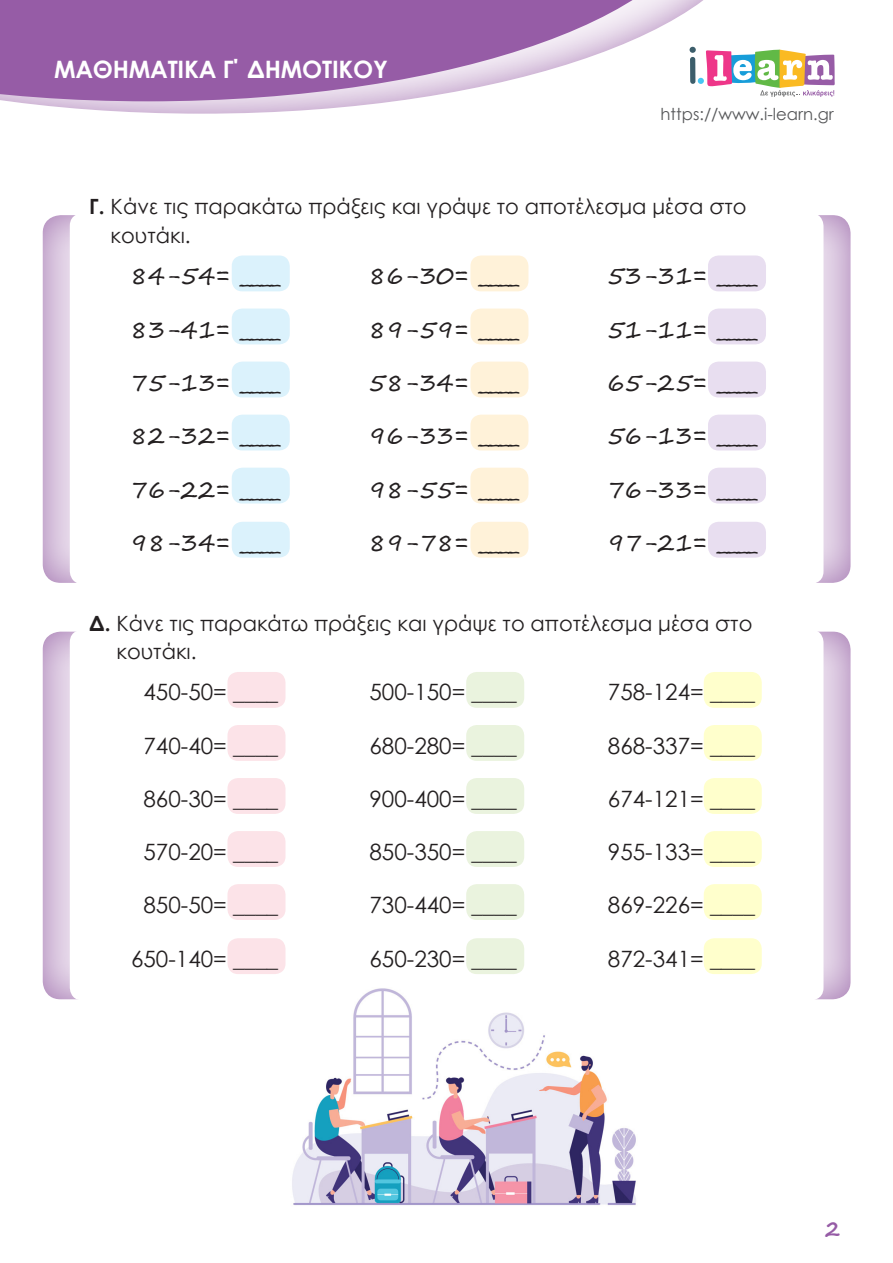
<style>
.page{position:relative;width:893px;height:1263px;background:#fff}
.page>*{position:absolute;margin:0;border:0;box-sizing:border-box;transform-origin:0 0}
.t1{font:24px "Segoe Script";color:#231f20}
.t2{font:700 24px "Century Gothic";letter-spacing:-.01em;color:#fff}
.t3{font:22.5px "Century Gothic";color:#231f20}
.t4{font:21px/28.5px "Century Gothic";color:#231f20}
.t5{font:700 21px "Segoe Script";color:#965ca6}
.t6{font:16.5px "Century Gothic";color:#57585a}
.s1{font-weight:700}
</style>
<div class="page">
<div style="left:42px;top:213px;width:809px;height:370px;background:#965ca6;opacity:.75"></div>
<div style="left:70px;top:213px;width:753px;height:371px;background:#fff;border-radius:13px"></div>
<div style="left:42px;top:629px;width:809px;height:371px;background:#965ca6;opacity:.75"></div>
<div style="left:70px;top:630px;width:753px;height:370px;background:#fff;border-radius:13px"></div>
<img style="left:280px;top:913px;width:356px;height:292px">
<div style="left:0;top:0;width:759px;height:116px;background:#965ca6;opacity:.75"></div>
<svg style="left:0;top:0;width:705px;height:101px;fill:#965ca6"></svg>
<svg style="left:690px;top:47px;width:145px;height:50px"></svg>
<div style="left:232px;top:255px;width:58px;height:36px;background:#dbf2fc;border-radius:11px"></div>
<div style="left:232px;top:309px;width:58px;height:35px;background:#dbf2fc;border-radius:11px"></div>
<div style="left:232px;top:362px;width:58px;height:35px;background:#dbf2fc;border-radius:11px"></div>
<div style="left:232px;top:415px;width:58px;height:35px;background:#dbf2fc;border-radius:11px"></div>
<div style="left:232px;top:468px;width:58px;height:35px;background:#dbf2fc;border-radius:11px"></div>
<div style="left:232px;top:522px;width:58px;height:36px;background:#dbf2fc;border-radius:11px"></div>
<div style="left:227px;top:672px;width:58px;height:36px;background:#fce3e8;border-radius:11px"></div>
<div style="left:227px;top:725px;width:58px;height:36px;background:#fce3e8;border-radius:11px"></div>
<div style="left:227px;top:778px;width:58px;height:36px;background:#fce3e8;border-radius:11px"></div>
<div style="left:227px;top:831px;width:58px;height:36px;background:#fce3e8;border-radius:11px"></div>
<div style="left:227px;top:884px;width:58px;height:36px;background:#fce3e8;border-radius:11px"></div>
<div style="left:227px;top:938px;width:58px;height:36px;background:#fce3e8;border-radius:11px"></div>
<div style="left:470px;top:255px;width:58px;height:36px;background:#fff2d9;border-radius:11px"></div>
<div style="left:470px;top:309px;width:58px;height:35px;background:#fff2d9;border-radius:11px"></div>
<div style="left:470px;top:362px;width:58px;height:35px;background:#fff2d9;border-radius:11px"></div>
<div style="left:470px;top:415px;width:58px;height:35px;background:#fff2d9;border-radius:11px"></div>
<div style="left:470px;top:468px;width:58px;height:35px;background:#fff2d9;border-radius:11px"></div>
<div style="left:470px;top:522px;width:58px;height:36px;background:#fff2d9;border-radius:11px"></div>
<div style="left:466px;top:672px;width:58px;height:36px;background:#eaf3de;border-radius:11px"></div>
<div style="left:466px;top:725px;width:58px;height:36px;background:#eaf3de;border-radius:11px"></div>
<div style="left:466px;top:778px;width:58px;height:36px;background:#eaf3de;border-radius:11px"></div>
<div style="left:466px;top:831px;width:58px;height:36px;background:#eaf3de;border-radius:11px"></div>
<div style="left:466px;top:884px;width:58px;height:36px;background:#eaf3de;border-radius:11px"></div>
<div style="left:466px;top:938px;width:58px;height:36px;background:#eaf3de;border-radius:11px"></div>
<div style="left:708px;top:255px;width:58px;height:36px;background:#e8def0;border-radius:11px"></div>
<div style="left:708px;top:309px;width:58px;height:35px;background:#e8def0;border-radius:11px"></div>
<div style="left:708px;top:362px;width:58px;height:35px;background:#e8def0;border-radius:11px"></div>
<div style="left:708px;top:415px;width:58px;height:35px;background:#e8def0;border-radius:11px"></div>
<div style="left:708px;top:468px;width:58px;height:35px;background:#e8def0;border-radius:11px"></div>
<div style="left:708px;top:522px;width:58px;height:36px;background:#e8def0;border-radius:11px"></div>
<div style="left:704px;top:672px;width:58px;height:36px;background:#ffc;border-radius:11px"></div>
<div style="left:704px;top:725px;width:58px;height:36px;background:#ffc;border-radius:11px"></div>
<div style="left:704px;top:778px;width:58px;height:36px;background:#ffc;border-radius:11px"></div>
<div style="left:704px;top:831px;width:58px;height:36px;background:#ffc;border-radius:11px"></div>
<div style="left:704px;top:884px;width:58px;height:36px;background:#ffc;border-radius:11px"></div>
<div style="left:704px;top:938px;width:58px;height:36px;background:#ffc;border-radius:11px"></div>
<p class="t2" style="left:54px;top:51px;width:335px">ΜΑΘΗΜΑΤΙΚΑ Γ΄ ΔΗΜΟΤΙΚΟΥ</p>
<p class="t6" style="left:660px;top:103px;width:175px">https://www.i-learn.gr</p>
<p class="t4" style="left:111px;top:192px;width:637px;text-indent:-21px"><span class="s1">Γ.</span> Κάνε τις παρακάτω πράξεις και γράψε το αποτέλεσμα μέσα στο κουτάκι.</p>
<p class="t1" style="left:130px;top:256px;width:152px">84-54= ____</p>
<p class="t1" style="left:369px;top:256px;width:152px">86-30= ____</p>
<p class="t1" style="left:607px;top:256px;width:152px">53-31= ____</p>
<p class="t1" style="left:130px;top:310px;width:152px">83-41= ____</p>
<p class="t1" style="left:369px;top:310px;width:152px">89-59= ____</p>
<p class="t1" style="left:607px;top:310px;width:152px">51-11= ____</p>
<p class="t1" style="left:130px;top:363px;width:152px">75-13= ____</p>
<p class="t1" style="left:369px;top:363px;width:152px">58-34= ____</p>
<p class="t1" style="left:607px;top:363px;width:152px">65-25= ____</p>
<p class="t1" style="left:130px;top:416px;width:152px">82-32= ____</p>
<p class="t1" style="left:369px;top:416px;width:152px">96-33= ____</p>
<p class="t1" style="left:607px;top:416px;width:152px">56-13= ____</p>
<p class="t1" style="left:130px;top:470px;width:152px">76-22= ____</p>
<p class="t1" style="left:369px;top:470px;width:152px">98-55= ____</p>
<p class="t1" style="left:607px;top:470px;width:152px">76-33= ____</p>
<p class="t1" style="left:130px;top:523px;width:152px">98-34= ____</p>
<p class="t1" style="left:369px;top:523px;width:152px">89-78= ____</p>
<p class="t1" style="left:607px;top:523px;width:152px">97-21= ____</p>
<p class="t4" style="left:116px;top:608px;width:637px;text-indent:-27px"><span class="s1">Δ.</span> Κάνε τις παρακάτω πράξεις και γράψε το αποτέλεσμα μέσα στο κουτάκι.</p>
<p class="t3" style="left:144px;top:676px;width:136px">450-50= ____</p>
<p class="t3" style="left:369px;top:676px;width:149px">500-150= ____</p>
<p class="t3" style="left:608px;top:676px;width:149px">758-124= ____</p>
<p class="t3" style="left:144px;top:730px;width:136px">740-40= ____</p>
<p class="t3" style="left:369px;top:730px;width:149px">680-280= ____</p>
<p class="t3" style="left:608px;top:730px;width:149px">868-337= ____</p>
<p class="t3" style="left:144px;top:783px;width:136px">860-30= ____</p>
<p class="t3" style="left:369px;top:783px;width:149px">900-400= ____</p>
<p class="t3" style="left:608px;top:783px;width:149px">674-121= ____</p>
<p class="t3" style="left:144px;top:836px;width:136px">570-20= ____</p>
<p class="t3" style="left:369px;top:836px;width:149px">850-350= ____</p>
<p class="t3" style="left:608px;top:836px;width:149px">955-133= ____</p>
<p class="t3" style="left:144px;top:890px;width:136px">850-50= ____</p>
<p class="t3" style="left:369px;top:890px;width:149px">730-440= ____</p>
<p class="t3" style="left:608px;top:890px;width:149px">869-226= ____</p>
<p class="t3" style="left:131px;top:943px;width:149px">650-140= ____</p>
<p class="t3" style="left:369px;top:943px;width:149px">650-230= ____</p>
<p class="t3" style="left:608px;top:943px;width:149px">872-341= ____</p>
<p class="t5" style="left:825px;top:1212px;width:17px">2</p>
</div>
